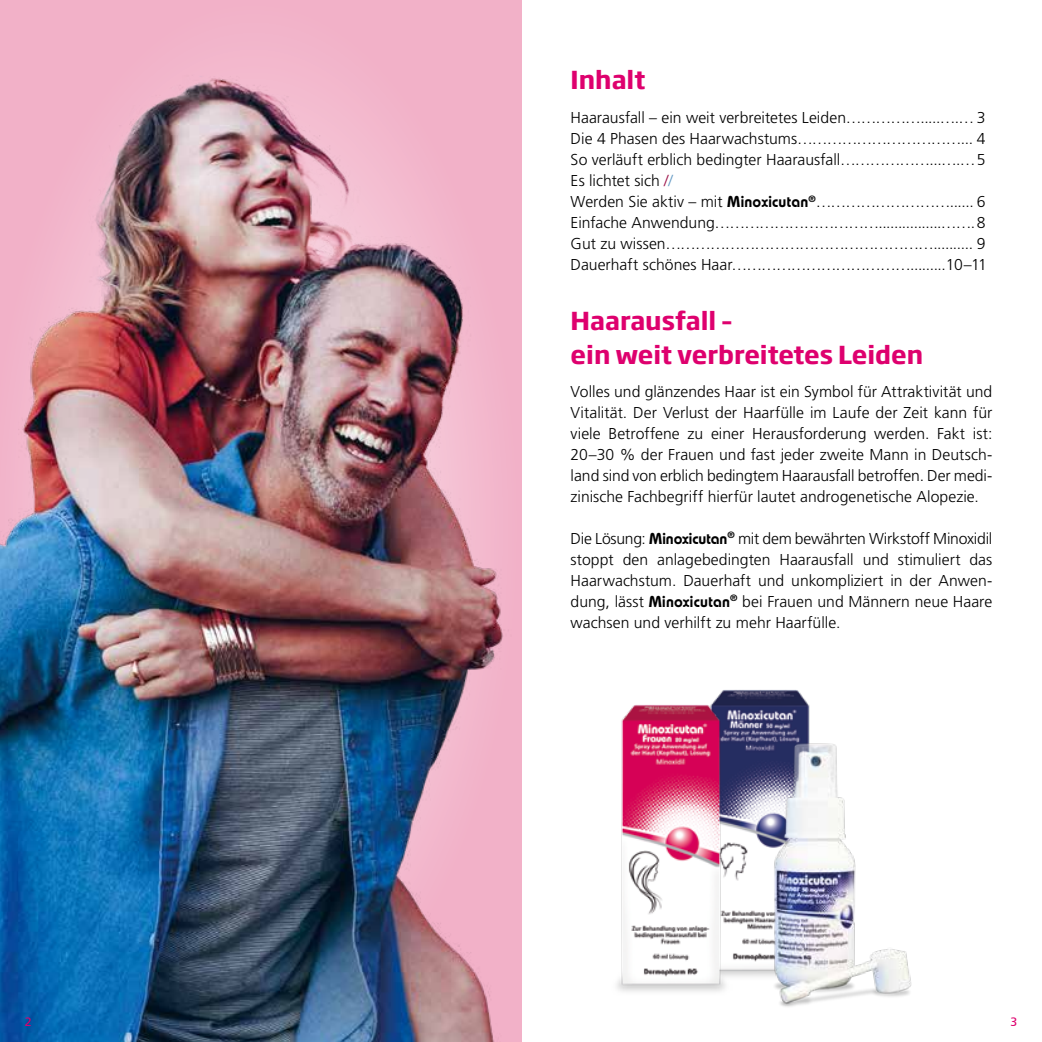
<style>
.page{position:relative;width:1042px;height:1042px;background:#fff}
.page>*{position:absolute;margin:0;border:0;box-sizing:border-box;transform-origin:0 0}
.t1{font:700 24.5px/33.2px "Soho Gothic Pro";color:#de006e}
.t2{font:300 15.75px/21px "Frutiger LT Std";color:#000;text-align:justify}
.t3{font:12.25px "Frutiger 55 Roman";color:#de006e}
.s1{color:#9c1148}
.s2{color:#659bc5}
.s3{font-family:"Bauhaus Std";font-weight:600}
</style>
<div class="page">
<img style="left:715px;top:690px;width:95px;height:287px">
<img style="left:768px;top:738px;width:144px;height:269px">
<img style="left:617px;top:699px;width:116px;height:293px">
<img style="left:0;top:5px;width:521px;height:1037px">
<h1 class="t1" style="left:570px;top:61px;width:76px">Inhalt</h1>
<p class="t2" style="left:570px;top:108px;width:418px;text-align:left">Haarausfall – ein weit verbreitetes Leiden…………….....….…3<br>Die 4 Phasen des Haarwachstums……………………………... 4<br>So verläuft erblich bedingter Haarausfall………………...….…5<br>Es lichtet sich <span class="s1">/</span><span class="s2">/<br></span>Werden Sie aktiv – mit <span class="s3">Minoxicutan</span><sup>®</sup>………………………...... 6<br>Einfache Anwendung……………………………................…….8<br>Gut zu wissen……………………………………………….......... 9<br>Dauerhaft schönes Haar……………………………….........10–11</p>
<h1 class="t1" style="left:570px;top:303px;width:354px">Haarausfall –<br>ein weit verbreitetes Leiden</h1>
<p class="t2" style="left:570px;top:381px;width:423px">Volles und glänzendes Haar ist ein Symbol für Attraktivität und Vitalität. Der Verlust der Haarfülle im Laufe der Zeit kann für viele Betroffene zu einer Herausforderung werden. Fakt ist:<br>20–30 % der Frauen und fast jeder zweite Mann in Deutsch&shy;land sind von erblich bedingtem Haarausfall betroffen. Der medi&shy;zinische Fachbegriff hierfür lautet androgenetische Alopezie.</p>
<p class="t2" style="left:570px;top:528px;width:423px">Die Lösung: <span class="s3">Minoxicutan</span><sup>®</sup> mit dem bewährten Wirkstoff Minoxidil stoppt den anlagebedingten Haarausfall und stimuliert das Haarwachstum. Dauerhaft und unkompliziert in der Anwen&shy;dung, lässt <span class="s3">Minoxicutan</span><sup>®</sup> bei Frauen und Männern neue Haare wachsen und verhilft zu mehr Haarfülle.</p>
<p class="t3" style="left:25px;top:1015px;width:8px">2</p>
<p class="t3" style="left:1010px;top:1015px;width:8px">3</p>
</div>
